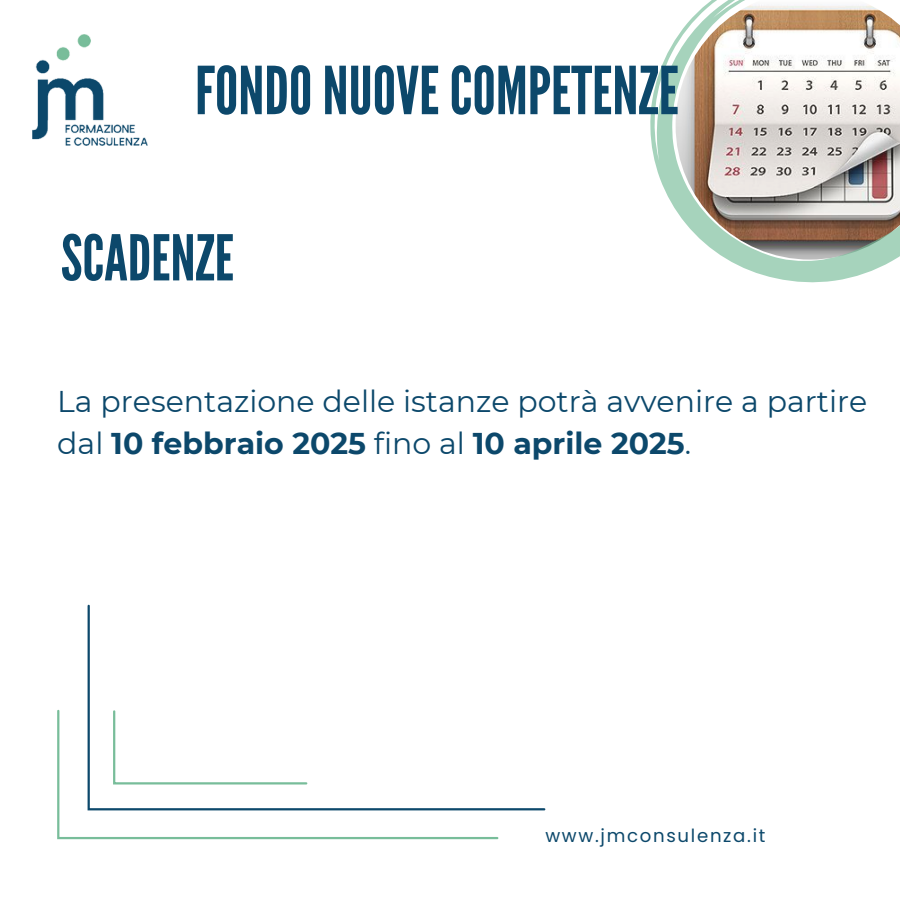
<style>
.page{position:relative;width:900px;height:900px;background:#fff}
.page>*{position:absolute;margin:0;border:0;box-sizing:border-box;transform-origin:0 0}
.t1{font:66px "League Gothic";color:#0c486b}
.t2{font:63px "League Gothic";color:#0c486b}
.t3{font:30px/42px "Montserrat";color:#0c486b}
.t4{font:18.1px "Poppins";letter-spacing:.095em;color:#0c486b}
.s1{font-weight:700}
</style>
<div class="page">
<svg style="left:87px;top:604px;width:459px;height:207px"></svg>
<svg style="left:57px;top:709px;width:443px;height:131px"></svg>
<svg style="left:112px;top:709px;width:197px;height:77px"></svg>
<img style="left:32px;top:34px;width:115px;height:111px">
<svg style="left:650px;top:0;width:250px;height:282px"></svg>
<h1 class="t1" style="left:195px;top:52px;width:485px">FONDONUOVECOMPETENZE</h1>
<p class="t2" style="left:61px;top:222px;width:175px">SCADENZE</p>
<p class="t3" style="left:57px;top:380px;width:811px">La presentazione delle istanze potrà avvenire a partire dal <span class="s1">10 febbraio 2025</span> fino al <span class="s1">10 aprile 2025</span>.</p>
<p class="t4" style="left:545px;top:823px;width:222px">www.jmconsulenza.it</p>
</div>
